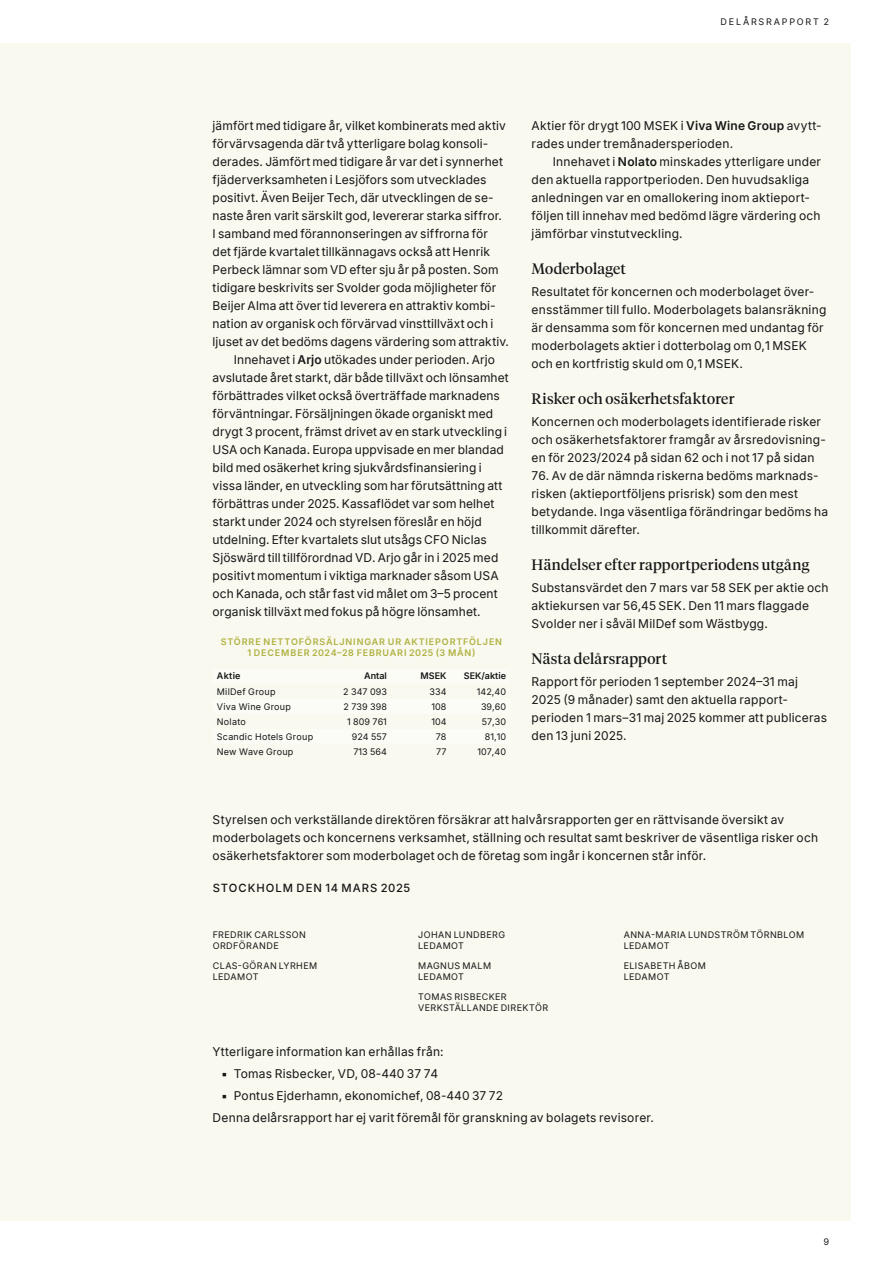
<style>
.page{position:relative;width:893px;height:1263px;background:#fff}
.page>*{position:absolute;margin:0;border:0;box-sizing:border-box;transform-origin:0 0}
.t1{font:15px "Tiempos Headline";letter-spacing:.015em;color:#151616}
.t2{font:12px/18px "Inter";letter-spacing:.01em;color:#151616}
.t3{font:500 11.25px "Inter";letter-spacing:.085em;color:#151616}
.t4{font:9px/11.2px "Inter";letter-spacing:.035em;color:#151616}
.t5{font:600 9px/11.2px "Inter";letter-spacing:.095em;color:#afb140;text-align:center}
.t6{font:600 9px "Inter";color:#151616}
.s1{font-weight:600}
</style>
<div class="page">
<div style="left:0;top:43px;width:850px;height:1177px;background:#f9f9ef"></div>
<p class="t4" style="left:721px;top:15px;width:16px">Delår</p>
<p class="t4" style="left:758px;top:15px;width:16px">srapport</p>
<p class="t4" style="left:823px;top:15px;width:7px">2</p>
<p class="t2" style="left:213px;top:117px;width:295px">jämfört med tidigare år, vilket kombinerats med aktiv</p>
<p class="t2" style="left:213px;top:135px;width:277px">förvärvsagenda där två ytterligare bolag konsoli-</p>
<p class="t2" style="left:213px;top:153px;width:292px">derades. Jämfört med tidigare år var det i synnerhet</p>
<p class="t2" style="left:213px;top:171px;width:275px">fjäderverksamheten i Lesjöfors som utvecklades</p>
<p class="t2" style="left:213px;top:189px;width:282px">positivt. Även Beijer Tech, där utvecklingen de se-</p>
<p class="t2" style="left:213px;top:207px;width:291px">naste åren varit särskilt god, levererar starka siffror.</p>
<p class="t2" style="left:213px;top:225px;width:277px">I samband med förannonseringen av siffrorna för</p>
<p class="t2" style="left:213px;top:243px;width:279px">det fjärde kvartalet tillkännagavs också att H enrik</p>
<p class="t2" style="left:213px;top:261px;width:288px">Perbeck lämnar som VD efter sju år på posten. Som</p>
<p class="t2" style="left:213px;top:279px;width:285px">tidigare beskrivits ser Svolder goda möjligheter för</p>
<p class="t2" style="left:213px;top:297px;width:285px">Beijer Alma att över tid leverera en attraktiv kombi-</p>
<p class="t2" style="left:213px;top:315px;width:282px">nation av organisk och förvärvad vinsttillväxt och i</p>
<p class="t2" style="left:213px;top:333px;width:298px">ljuset av det bedöms dagens värdering som attraktiv.</p>
<p class="t2" style="left:234px;top:351px;width:263px">Innehavet i <span class="s1">Arjo</span> utökades under perioden. Arjo</p>
<p class="t2" style="left:213px;top:369px;width:298px">avslutade året starkt, där både tillväxt och lönsamhet</p>
<p class="t2" style="left:213px;top:387px;width:289px">förbättrades vilket också överträffade marknadens</p>
<p class="t2" style="left:213px;top:405px;width:282px">förväntningar. Försäljningen ökade organiskt med</p>
<p class="t2" style="left:213px;top:423px;width:296px">drygt 3 procent, främst drivet av en stark utveckling i</p>
<p class="t2" style="left:213px;top:441px;width:293px">USA och Kanada. Europa uppvisade en mer blandad</p>
<p class="t2" style="left:213px;top:459px;width:271px">bild med osäkerhet kring sjukvårdsfinansiering i</p>
<p class="t2" style="left:213px;top:477px;width:291px">vissa länder, en utveckling som har förutsättning att</p>
<p class="t2" style="left:213px;top:495px;width:283px">förbättras under 2025. Kassaflödet var som helhet</p>
<p class="t2" style="left:213px;top:513px;width:271px">starkt under 2024 och styrelsen föreslår en höjd</p>
<p class="t2" style="left:213px;top:531px;width:276px">utdelning. Efter kvartalets slut utsågs CFO Niclas</p>
<p class="t2" style="left:213px;top:549px;width:287px">Sjöswärd till tillförordnad VD. Arjo går in i 2025 med</p>
<p class="t2" style="left:213px;top:567px;width:287px">positivt momentum i viktiga marknader såsom USA</p>
<p class="t2" style="left:213px;top:585px;width:287px">och Kanada, och står fast vid målet om 3–5 procent</p>
<p class="t2" style="left:213px;top:603px;width:270px">organisk tillväxt med fokus på högre lönsamhet.</p>
<p class="t5" style="left:221px;top:635px;width:283px">STÖRRE NETTOFÖRSÄLJNINGAR UR AKTIEPORTFÖLJEN<br>1 DECEMBER 2024–28 FEBRUARI 2025 (3 MÅN)</p>
<p class="t6" style="left:217px;top:669px;width:25px">Aktie</p>
<p class="t6" style="left:364px;top:669px;width:24px">Antal</p>
<p class="t6" style="left:421px;top:669px;width:27px">MSEK</p>
<p class="t6" style="left:464px;top:669px;width:44px">SEK/aktie</p>
<p class="t4" style="left:217px;top:685px;width:60px">MilDef Group</p>
<p class="t4" style="left:343px;top:685px;width:45px">2 347 093</p>
<p class="t4" style="left:430px;top:685px;width:18px">334</p>
<p class="t4" style="left:477px;top:685px;width:31px">142,40</p>
<p class="t4" style="left:217px;top:700px;width:76px">Viva Wine Group</p>
<p class="t4" style="left:343px;top:700px;width:45px">2 739 398</p>
<p class="t4" style="left:432px;top:700px;width:16px">108</p>
<p class="t4" style="left:481px;top:700px;width:26px">39,60</p>
<p class="t4" style="left:217px;top:715px;width:30px">Nolato</p>
<p class="t4" style="left:347px;top:715px;width:41px">1 809 761</p>
<p class="t4" style="left:431px;top:715px;width:17px">104</p>
<p class="t4" style="left:482px;top:715px;width:26px">57,30</p>
<p class="t4" style="left:217px;top:730px;width:98px">Scandic Hotels Group</p>
<p class="t4" style="left:352px;top:730px;width:37px">924 557</p>
<p class="t4" style="left:436px;top:730px;width:12px">78</p>
<p class="t4" style="left:485px;top:730px;width:23px">81,10</p>
<p class="t4" style="left:217px;top:745px;width:78px">New Wave Group</p>
<p class="t4" style="left:353px;top:745px;width:35px">713 564</p>
<p class="t4" style="left:436px;top:745px;width:12px">77</p>
<p class="t4" style="left:477px;top:745px;width:30px">107,40</p>
<p class="t2" style="left:531px;top:117px;width:292px">Aktier för drygt 100 MSEK i <span class="s1">Viva Wine Group</span> avytt&shy;rades under tremånadersperioden.</p>
<p class="t2" style="left:532px;top:153px;width:291px;text-indent:21px">Innehavet i <span class="s1">Nolato</span> minskades ytterligare under den aktuella rapportperioden. Den huvudsakliga anledningen var en omallokering inom aktieport&shy;följen till innehav med bedömd lägre värdering och jämförbar vinstutveckling.</p>
<p class="t1" style="left:531px;top:259px;width:96px">Moderbolaget</p>
<p class="t2" style="left:531px;top:283px;width:296px">Resultatet för koncernen och moderbolaget över&shy;ensstämmer till fullo. Moderbolagets balansräkning är densamma som för koncernen med undantag för moderbolagets aktier i dotterbolag om 0,1 MSEK och en kortfristig skuld om 0,1 MSEK.</p>
<p class="t1" style="left:531px;top:389px;width:204px">Risker och osäkerhetsfaktorer</p>
<p class="t2" style="left:531px;top:413px;width:296px">Koncernen och moderbolagets identifierade risker och osäkerhetsfaktorer framgår av årsredovisning&shy;en för 2023/2024 på sidan 62 och i not 17 på sidan</p>
<p class="t2" style="left:531px;top:467px;width:298px">76. Av de där nämnda riskerna bedöms marknads&shy;risken (aktieportföljens prisrisk) som den mest betydande. Inga väsentliga förändringar bedöms ha tillkommit därefter.</p>
<p class="t1" style="left:531px;top:555px;width:279px">Händelser efter rapportperiodens utgång</p>
<p class="t2" style="left:531px;top:579px;width:299px">Substansvärdet den 7 mars var 58 SEK per aktie och aktiekursen var 56,45 SEK. Den 11 mars flaggade<br>Svolder ner i såväl MilDef som Wästbygg.</p>
<p class="t1" style="left:531px;top:649px;width:137px">Nästa delårsrapport</p>
<p class="t2" style="left:531px;top:673px;width:297px">Rapport för perioden 1 september 2024–31 maj 2025 (9 månader) samt den aktuella rapport&shy;perioden 1 mars–31 maj 2025 kommer att publiceras den 13 juni 2025.</p>
<p class="t2" style="left:213px;top:811px;width:607px">Styrelsen och verkställande direktören försäkrar att halvårsrapporten ger en rättvisande översikt av moderbolagets och koncernens verksamhet, ställning och resultat samt beskriver de väsentliga risker och osäkerhetsfaktorer som moderbolaget och de företag som ingår i koncernen står inför.</p>
<p class="t3" style="left:213px;top:880px;width:199px">STOCKHOLM DEN 14 MARS 2025</p>
<p class="t4" style="left:213px;top:929px;width:95px">FREDRIK CARLSSON<br>ORDFÖRANDE</p>
<p class="t4" style="left:213px;top:960px;width:106px">CLAS-GÖRAN LYRH EM<br>LEDAMOT</p>
<p class="t4" style="left:624px;top:929px;width:182px">ANNA-MARIA LUNDSTRÖM TÖRNBLOM<br>LEDAMOT</p>
<p class="t4" style="left:624px;top:960px;width:84px">ELISABETH ÅBOM<br>LEDAMOT</p>
<p class="t4" style="left:418px;top:929px;width:88px">JOHAN LUNDBERG<br>LEDAMOT</p>
<p class="t4" style="left:418px;top:960px;width:74px">MAGNUS MALM<br>LEDAMOT</p>
<p class="t4" style="left:418px;top:991px;width:131px">TOMAS RISBECKER<br>VERKSTÄLLANDE DIREKTÖR</p>
<p class="t2" style="left:213px;top:1042px;width:233px">Ytterligare information kan erhållas från:</p>
<p class="t2" style="left:221px;top:1064px;width:219px">▪ Tomas Risbecker, VD, 08-440 37 74</p>
<p class="t2" style="left:213px;top:1084px;width:443px;line-height:22.2px;text-indent:9px">▪ Pontus Ejderhamn, ekonomichef, 08-440 37 72<br>Denna delårsrapport har ej varit föremål för granskning av bolagets revisorer.</p>
<p class="t4" style="left:823px;top:1236px;width:7px">9</p>
</div>
